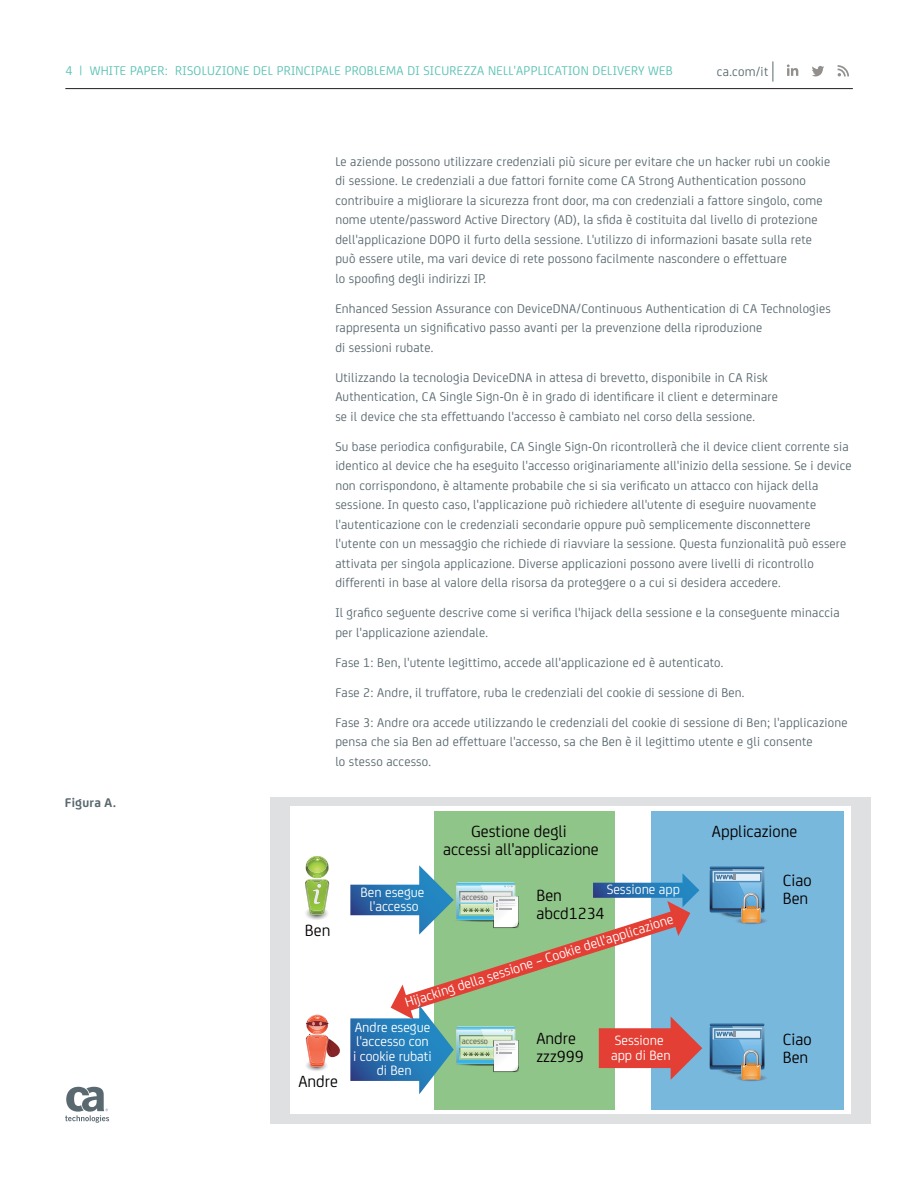
<style>
.page{position:relative;width:918px;height:1188px;background:#fff}
.page>*{position:absolute;margin:0;border:0;box-sizing:border-box;transform-origin:0 0}
.t1{font:17.25px/17.9px "CA Sans";color:#050001}
.t2{font:14.4px/14.4px "CA Sans";color:#fff;text-align:center}
.t3{font:13.5px/19.5px "CA Sans";letter-spacing:.015em;color:#58686e}
.t4{font:13.5px "CA Sans";letter-spacing:.02em;color:#59c2b4}
.t5{font:700 13.5px "CA Sans";letter-spacing:.02em;color:#58686e}
.t6{font:8.7px "CA Sans";color:#515153}
</style>
<div class="page">
<hr style="left:65px;top:88px;width:788px;height:1px;background:#231f20">
<svg style="left:65px;top:1087px;width:44px;height:36px"></svg>
<div style="left:270px;top:797px;width:600px;height:327px;background:#dfe0e1"></div>
<div style="left:290px;top:807px;width:560px;height:307px;background:#fff"></div>
<div style="left:434px;top:811px;width:181px;height:298px;background:#90c589"></div>
<div style="left:652px;top:811px;width:192px;height:298px;background:#78b8dc"></div>
<img style="left:308px;top:1068px;width:18px;height:3px">
<svg style="left:306px;top:1015px;width:34px;height:53px"></svg>
<img style="left:307px;top:916px;width:20px;height:4px">
<svg style="left:305px;top:856px;width:25px;height:60px"></svg>
<img style="left:738px;top:919px;width:29px;height:5px">
<svg style="left:710px;top:866px;width:54px;height:56px;background:#749cb7"></svg>
<img style="left:738px;top:1076px;width:29px;height:5px">
<svg style="left:710px;top:1023px;width:54px;height:56px;background:#749cb7"></svg>
<svg style="left:350px;top:865px;width:352px;height:229px"></svg>
<svg style="left:773px;top:61px;width:1px;height:21px"></svg>
<svg style="left:787px;top:64px;width:11px;height:12px"></svg>
<svg style="left:838px;top:65px;width:11px;height:11px"></svg>
<svg style="left:812px;top:66px;width:12px;height:10px"></svg>
<p class="t4" style="left:65px;top:61px;width:80px">4 | White Paper</p>
<p class="t4" style="left:165px;top:61px;width:65px">: Risoluzione</p>
<p class="t4" style="left:253px;top:61px;width:31px">de l principa</p>
<p class="t4" style="left:329px;top:61px;width:24px">le prob</p>
<p class="t4" style="left:374px;top:61px;width:15px">lema</p>
<p class="t4" style="left:407px;top:61px;width:144px">di sicurezza nell'application</p>
<p class="t4" style="left:593px;top:61px;width:40px">de livery</p>
<p class="t4" style="left:648px;top:61px;width:9px">web</p>
<p class="t3" style="left:717px;top:61px;width:53px">ca.com/it</p>
<p class="t5" style="left:65px;top:793px;width:53px">Figura A.</p>
<p class="t3" style="left:335px;top:151px;width:497px">Le aziende possono utilizzare credenziali più sicure per evitare che un hacker rubi un cookie di sessione. Le credenziali a due fattori fornite come CA Strong Authentication possono contribuire a migliorare la sicurezza front door, ma con credenziali a fattore singolo, come nome utente/password Active Directory (AD), la sfida è costituita dal livello di protezione dell'applicazione DOPO il furto della sessione. L'utilizzo di informazioni basate sulla rete può essere utile, ma vari device di rete possono facilmente nascondere o effettuare<br>lo spoofing degli indirizzi IP.</p>
<p class="t3" style="left:335px;top:298px;width:497px">Enhanced Session Assurance con DeviceDNA/Continuous Authentication di CA Technologies rappresenta un significativo passo avanti per la prevenzione della riproduzione<br>di sessioni rubate.</p>
<p class="t3" style="left:335px;top:367px;width:444px">Utilizzando la tecnologia DeviceDNA in attesa di brevetto, disponibile in CA Risk<br>Authentication, CA Single Sign-On è in grado di identificare il client e determinare se il device che sta effettuando l'accesso è cambiato nel corso della sessione.</p>
<p class="t3" style="left:335px;top:436px;width:518px">Su base periodica configurabile, CA Single Sign-On ricontrollerà che il device client corrente sia identico al device che ha eseguito l'accesso originariamente all'inizio della sessione. Se i device non corrispondono, è altamente probabile che si sia verificato un attacco con hijack della sessione. In questo caso, l'applicazione può richiedere all'utente di eseguire nuovamente l'autenticazione con le credenziali secondarie oppure può semplicemente disconnettere l'utente con un messaggio che richiede di riavviare la sessione. Questa funzionalità può essere attivata per singola applicazione. Diverse applicazioni possono avere livelli di ricontrollo differenti in base al valore della risorsa da proteggere o a cui si desidera accedere.</p>
<p class="t3" style="left:335px;top:602px;width:506px">Il grafico seguente descrive come si verifica l'hijack della sessione e la conseguente minaccia per l'applicazione aziendale.</p>
<p class="t3" style="left:335px;top:652px;width:390px">Fase 1: Ben, l'utente legittimo, accede all'applicazione ed è autenticato.</p>
<p class="t3" style="left:335px;top:681px;width:411px">Fase 2: Andre, il truffatore, ruba le credenziali del cookie di sessione di Ben.</p>
<p class="t3" style="left:335px;top:711px;width:514px">Fase 3: Andre ora accede utilizzando le credenziali del cookie di sessione di Ben; l'applicazione pensa che sia Ben ad effettuare l'accesso, sa che Ben è il legittimo utente e gli consente<br>lo stesso accesso.</p>
<p class="t1" style="left:305px;top:920px;width:27px">Ben</p>
<p class="t1" style="left:298px;top:1072px;width:41px">Andre</p>
<p class="t1" style="left:443px;top:821px;width:157px;text-align:center">Gestione degli<br>accessi all'applicazione</p>
<p class="t1" style="left:712px;top:821px;width:87px">Applicazione</p>
<p class="t1" style="left:783px;top:871px;width:30px">Ciao<br>Ben</p>
<p class="t2" style="left:607px;top:881px;width:75px">Sessione app</p>
<p class="t2" style="left:361px;top:884px;width:65px">Ben esegue l'accesso</p>
<p class="t1" style="left:536px;top:886px;width:70px">Ben abcd1234</p>
<p class="t6" style="left:462px;top:891px;width:28px">accesso</p>
<p class="t2" style="left:403px;top:994px;width:282px;rotate:-17deg">Hijacking della sessione – Cookie dell'applicazione</p>
<p class="t2" style="left:353px;top:1019px;width:80px">Andre esegue l'accesso con i cookie rubati di Ben</p>
<p class="t6" style="left:462px;top:1035px;width:28px">accesso</p>
<p class="t1" style="left:536px;top:1028px;width:49px">Andre zzz999</p>
<p class="t2" style="left:611px;top:1032px;width:61px;line-height:15px;text-align:left">Sessione app di Ben</p>
<p class="t1" style="left:783px;top:1029px;width:30px">Ciao<br>Ben</p>
</div>
